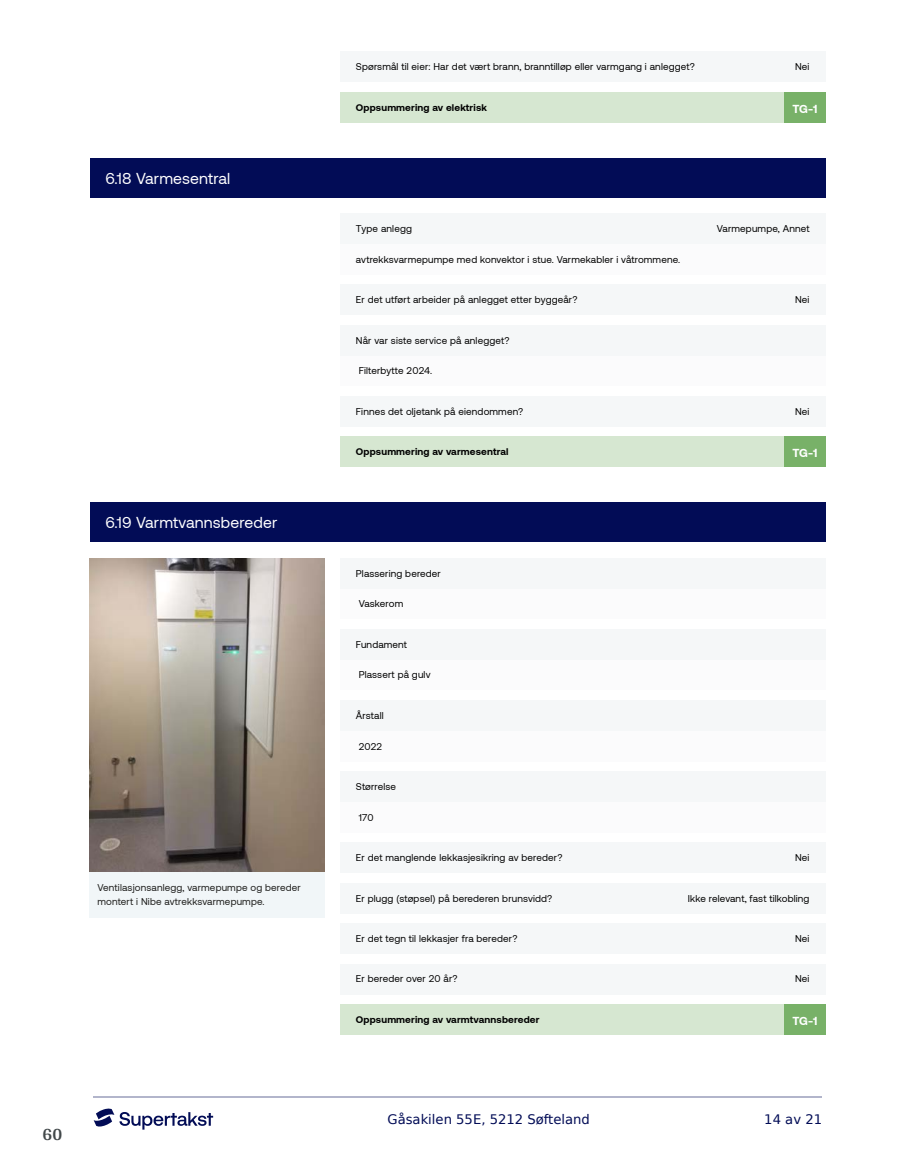
<style>
.page{position:relative;width:915px;height:1172px;background:#fff}
.page>*{position:absolute;margin:0;border:0;box-sizing:border-box;transform-origin:0 0}
.t1{font:700 18px "Arya";color:#414749}
.t2{font:15.75px "Aeonik";letter-spacing:.01em;color:#fff}
.t3{font:13.2px "DejaVu Sans";color:#020c56}
.t4{font:700 11.85px "Aeonik";color:#fff}
.t5{font:9.9px "Aeonik";letter-spacing:.015em;color:#000}
.t6{font:700 9.9px "Aeonik";letter-spacing:.015em;color:#000}
.t7{font:9.9px/14.9px "Aeonik";letter-spacing:.015em;color:#1d1d1b}
</style>
<div class="page">
<hr style="left:93px;top:1097px;width:728px;height:1px;background:#b2b5cb">
<svg style="left:94px;top:1108px;width:119px;height:21px"></svg>
<div style="left:89px;top:158px;width:736px;height:40px;background:#020c56"></div>
<div style="left:89px;top:503px;width:736px;height:39px;background:#020c56"></div>
<div style="left:340px;top:244px;width:485px;height:31px;background:#f5f7f8"></div>
<div style="left:340px;top:356px;width:485px;height:30px;background:#f5f7f8"></div>
<div style="left:89px;top:872px;width:235px;height:45px;background:#f1f6f8"></div>
<img style="left:89px;top:558px;width:235px;height:314px">
<div style="left:340px;top:589px;width:485px;height:30px;background:#f5f7f8"></div>
<div style="left:340px;top:660px;width:485px;height:30px;background:#f5f7f8"></div>
<div style="left:340px;top:731px;width:485px;height:30px;background:#f5f7f8"></div>
<div style="left:340px;top:802px;width:485px;height:30px;background:#f5f7f8"></div>
<div style="left:340px;top:52px;width:485px;height:30px;background:#f5f7f8"></div>
<div style="left:340px;top:92px;width:485px;height:31px;background:#d6e7d1"></div>
<div style="left:783px;top:92px;width:42px;height:31px;background:#78b168"></div>
<div style="left:340px;top:213px;width:485px;height:31px;background:#f5f7f8"></div>
<div style="left:340px;top:285px;width:485px;height:30px;background:#f5f7f8"></div>
<div style="left:340px;top:325px;width:485px;height:31px;background:#f5f7f8"></div>
<div style="left:340px;top:396px;width:485px;height:31px;background:#f5f7f8"></div>
<div style="left:340px;top:437px;width:485px;height:30px;background:#d6e7d1"></div>
<div style="left:783px;top:437px;width:42px;height:30px;background:#78b168"></div>
<div style="left:340px;top:558px;width:485px;height:31px;background:#f5f7f8"></div>
<div style="left:340px;top:629px;width:485px;height:31px;background:#f5f7f8"></div>
<div style="left:340px;top:700px;width:485px;height:31px;background:#f5f7f8"></div>
<div style="left:340px;top:771px;width:485px;height:31px;background:#f5f7f8"></div>
<div style="left:340px;top:842px;width:485px;height:31px;background:#f5f7f8"></div>
<div style="left:340px;top:883px;width:485px;height:30px;background:#f5f7f8"></div>
<div style="left:340px;top:923px;width:485px;height:31px;background:#f5f7f8"></div>
<div style="left:340px;top:964px;width:485px;height:30px;background:#f5f7f8"></div>
<div style="left:340px;top:1004px;width:485px;height:31px;background:#d6e7d1"></div>
<div style="left:783px;top:1004px;width:42px;height:31px;background:#78b168"></div>
<h2 class="t2" style="left:105px;top:170px;width:126px">6.18 Varmesentral</h2>
<h2 class="t2" style="left:105px;top:514px;width:173px">6.19 Varmtvannsbereder</h2>
<p class="t7" style="left:97px;top:880px;width:205px">Ventilasjonsanlegg, varmepumpe og bereder montert i Nibe avtrekksvarmepumpe.</p>
<h1 class="t1" style="left:43px;top:1123px;width:21px">60</h1>
<p class="t5" style="left:356px;top:61px;width:340px">Spørsmål til eier: Har det vært brann, branntilløp eller varmgang i anlegget?</p>
<p class="t5" style="left:794px;top:61px;width:16px">Nei</p>
<p class="t6" style="left:356px;top:102px;width:133px">Oppsummering av elektrisk</p>
<p class="t4" style="left:792px;top:102px;width:27px">TG-1</p>
<p class="t5" style="left:356px;top:223px;width:57px">Type anlegg</p>
<p class="t5" style="left:716px;top:223px;width:94px">Varmepumpe, Annet</p>
<p class="t5" style="left:356px;top:254px;width:325px">avtrekksvarmepumpe med konvektor i stue. Varmekabler i våtrommene.</p>
<p class="t5" style="left:356px;top:294px;width:223px">Er det utført arbeider på anlegget etter byggeår?</p>
<p class="t5" style="left:794px;top:294px;width:16px">Nei</p>
<p class="t5" style="left:356px;top:335px;width:155px">Når var siste service på anlegget?</p>
<p class="t5" style="left:358px;top:365px;width:75px">Filterbytte 2024.</p>
<p class="t5" style="left:356px;top:406px;width:169px">Finnes det oljetank på eiendommen?</p>
<p class="t5" style="left:794px;top:406px;width:16px">Nei</p>
<p class="t6" style="left:356px;top:446px;width:154px">Oppsummering av varmesentral</p>
<p class="t4" style="left:792px;top:446px;width:27px">TG-1</p>
<p class="t5" style="left:356px;top:568px;width:86px">Plassering bereder</p>
<p class="t5" style="left:358px;top:598px;width:46px">Vaskerom</p>
<p class="t5" style="left:356px;top:639px;width:53px">Fundament</p>
<p class="t5" style="left:358px;top:669px;width:73px">Plassert på gulv</p>
<p class="t5" style="left:356px;top:710px;width:29px">Årstall</p>
<p class="t5" style="left:358px;top:741px;width:25px">2022</p>
<p class="t5" style="left:356px;top:781px;width:42px">Størrelse</p>
<p class="t5" style="left:358px;top:812px;width:16px">170</p>
<p class="t5" style="left:356px;top:852px;width:208px">Er det manglende lekkasjesikring av bereder?</p>
<p class="t5" style="left:794px;top:852px;width:16px">Nei</p>
<p class="t5" style="left:356px;top:893px;width:198px">Er plugg (støpsel) på berederen brunsvidd?</p>
<p class="t5" style="left:687px;top:893px;width:123px">Ikke relevant, fast tilkobling</p>
<p class="t5" style="left:356px;top:933px;width:163px">Er det tegn til lekkasjer fra bereder?</p>
<p class="t5" style="left:794px;top:933px;width:16px">Nei</p>
<p class="t5" style="left:356px;top:973px;width:103px">Er bereder over 20 år?</p>
<p class="t5" style="left:794px;top:973px;width:16px">Nei</p>
<p class="t6" style="left:356px;top:1014px;width:185px">Oppsummering av varmtvannsbereder</p>
<p class="t4" style="left:792px;top:1014px;width:27px">TG-1</p>
<h3 class="t3" style="left:387px;top:1108px;width:204px">Gåsakilen 55E, 5212 Søfteland</h3>
<h3 class="t3" style="left:764px;top:1108px;width:59px">14 av 21</h3>
</div>
